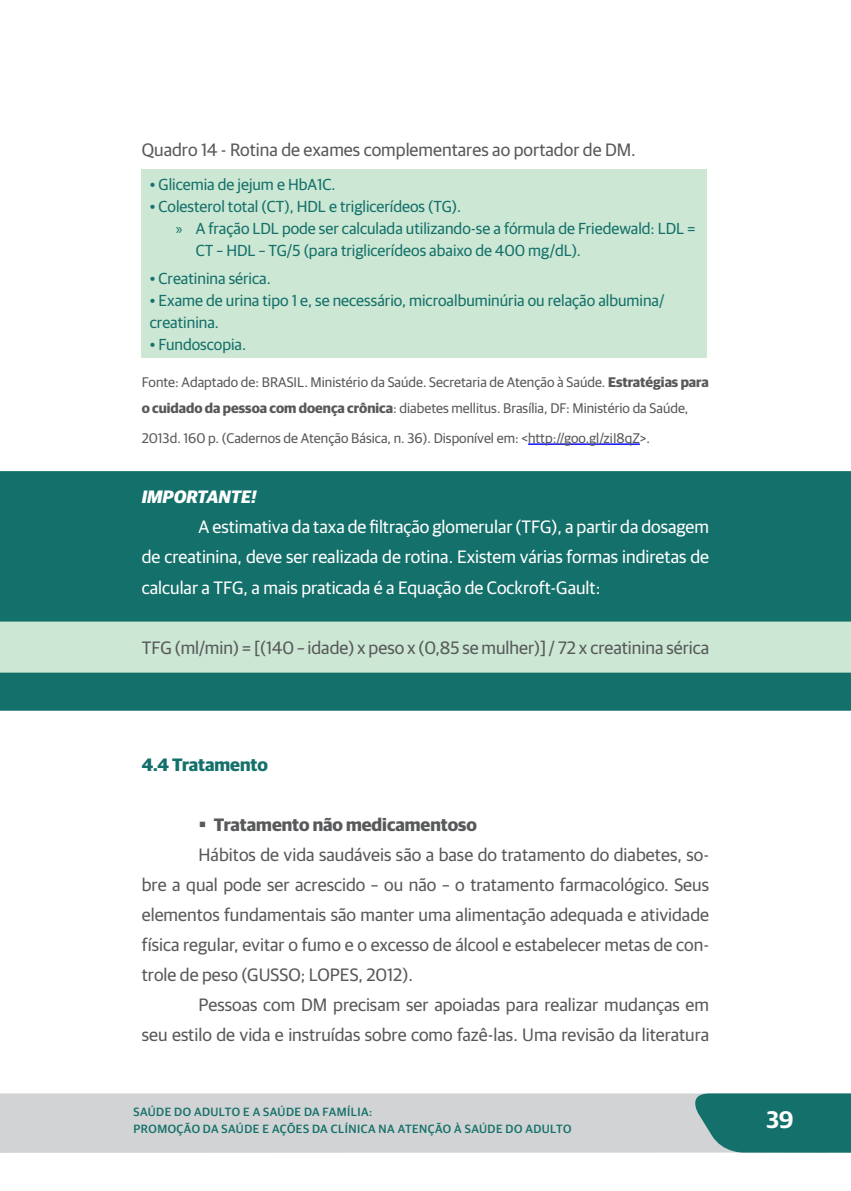
<style>
.page{position:relative;width:851px;height:1191px;background:#fff}
.page>*{position:absolute;margin:0;border:0;box-sizing:border-box;transform-origin:0 0}
.t1{font:600 24px "Guardian Sans";color:#fff}
.t2{font:18px "Guardian Sans";color:#58595b}
.t3{font:18px/30px "Guardian Sans";color:#fff;text-align:justify}
.t4{font:700 18px "Guardian Sans";color:#58595b}
.t5{font:700 18px "Guardian Sans";color:#14706a}
.t6{font:italic 700 18px "Guardian Sans";color:#fff}
.t7{font:16px/22px "Guardian Sans";color:#14706a}
.t8{font:14px/26px "Guardian Sans";color:#58595b}
.t9{font:500 12px/17.6px "Guardian Sans";letter-spacing:.04em;color:#14706a}
.s1{font-family:"Myriad Pro"}
.s2{font-weight:700}
</style>
<div class="page">
<div style="left:0;top:1093px;width:685px;height:59px;background:#d1d3d4"></div>
<svg style="left:685px;top:1093px;width:165px;height:60px;background:#2f7e79"></svg>
<div style="left:0;top:471px;width:850px;height:239px;background:#14706a"></div>
<div style="left:0;top:621px;width:850px;height:51px;background:#cce7d3"></div>
<hr style="left:528px;top:443px;width:111px;height:2px;background:#00f">
<div style="left:142px;top:170px;width:565px;height:188px;background:#cce7d3"></div>
<p class="t2" style="left:142px;top:137px;width:495px">Quadro 14 - Rotina de exames complementares ao portador de DM.</p>
<p class="t7" style="left:150px;top:173px;width:187px">• Glicemia de jejum e HbA1C.</p>
<p class="t7" style="left:150px;top:195px;width:313px">• Colesterol total (CT), HDL e triglicerídeos (TG).</p>
<p class="t7" style="left:176px;top:217px;width:521px"><span class="s1">»</span> A fração LDL pode ser calculada utilizando-se a fórmula de Friedewald: LDL =</p>
<p class="t7" style="left:196px;top:239px;width:386px">CT – HDL – TG/5 (para triglicerídeos abaixo de 400 mg/dL).</p>
<p class="t7" style="left:150px;top:266px;width:122px">• Creatinina sérica.</p>
<p class="t7" style="left:150px;top:288px;width:516px">• Exame de urina tipo 1 e, se necessário, microalbuminúria ou relação albumina/ creatinina.</p>
<p class="t7" style="left:150px;top:332px;width:98px">• Fundoscopia.</p>
<p class="t8" style="left:142px;top:368px;width:568px">Fonte: Adaptado de: BRASIL. Ministério da Saúde. Secretaria de Atenção à Saúde. <span class="s2">Estratégias para o cuidado da pessoa com doença crônica</span>: diabetes mellitus. Brasília, DF: Ministério da Saúde,</p>
<p class="t8" style="left:142px;top:424px;width:509px">2013d. 160 p. (Cadernos de Atenção Básica, n. 36). Disponível em: &lt;http://goo.gl/ziI8qZ&gt;.</p>
<p class="t6" style="left:142px;top:484px;width:116px">IMPORTANTE!</p>
<p class="t3" style="left:142px;top:511px;width:568px;text-indent:57px">A estimativa da taxa de filtração glomerular (TFG), a partir da dosagem de creatinina, deve ser realizada de rotina. Existem várias formas indiretas de calcular a TFG, a mais praticada é a Equação de Cockroft-Gault:</p>
<p class="t2" style="left:142px;top:634px;width:568px">TFG (ml/min) = [(140 – idade) x peso x (0,85 se mulher)] / 72 x creatinina sérica</p>
<p class="t5" style="left:142px;top:751px;width:127px">4.4 Tratamento</p>
<p class="t4" style="left:198px;top:811px;width:280px">▪ Tratamento não medicamentoso</p>
<p class="t2" style="left:198px;top:841px;width:512px">Hábitos de vida saudáveis são a base do tratamento do diabetes, so-</p>
<p class="t2" style="left:142px;top:871px;width:568px">bre a qual pode ser acrescido – ou não – o tratamento farmacológico. Seus</p>
<p class="t2" style="left:142px;top:901px;width:568px">elementos fundamentais são manter uma alimentação adequada e atividade</p>
<p class="t2" style="left:142px;top:931px;width:568px">física regular, evitar o fumo e o excesso de álcool e estabelecer metas de con-</p>
<p class="t2" style="left:142px;top:961px;width:272px">trole de peso (GUSSO; LOPES, 2012).</p>
<p class="t2" style="left:198px;top:991px;width:512px">Pessoas com DM precisam ser apoiadas para realizar mudanças em</p>
<p class="t2" style="left:142px;top:1021px;width:568px">seu estilo de vida e instruídas sobre como fazê-las. Uma revisão da literatura</p>
<p class="t9" style="left:133px;top:1101px;width:439px">SAÚDE DO ADULTO E A SAÚDE DA FAMÍLIA:<br>PROMOÇÃO DA SAÚDE E AÇÕES DA CLÍNICA NA ATENÇÃO À SAÚDE DO ADULTO</p>
<h1 class="t1" style="left:766px;top:1101px;width:29px">39</h1>
</div>
